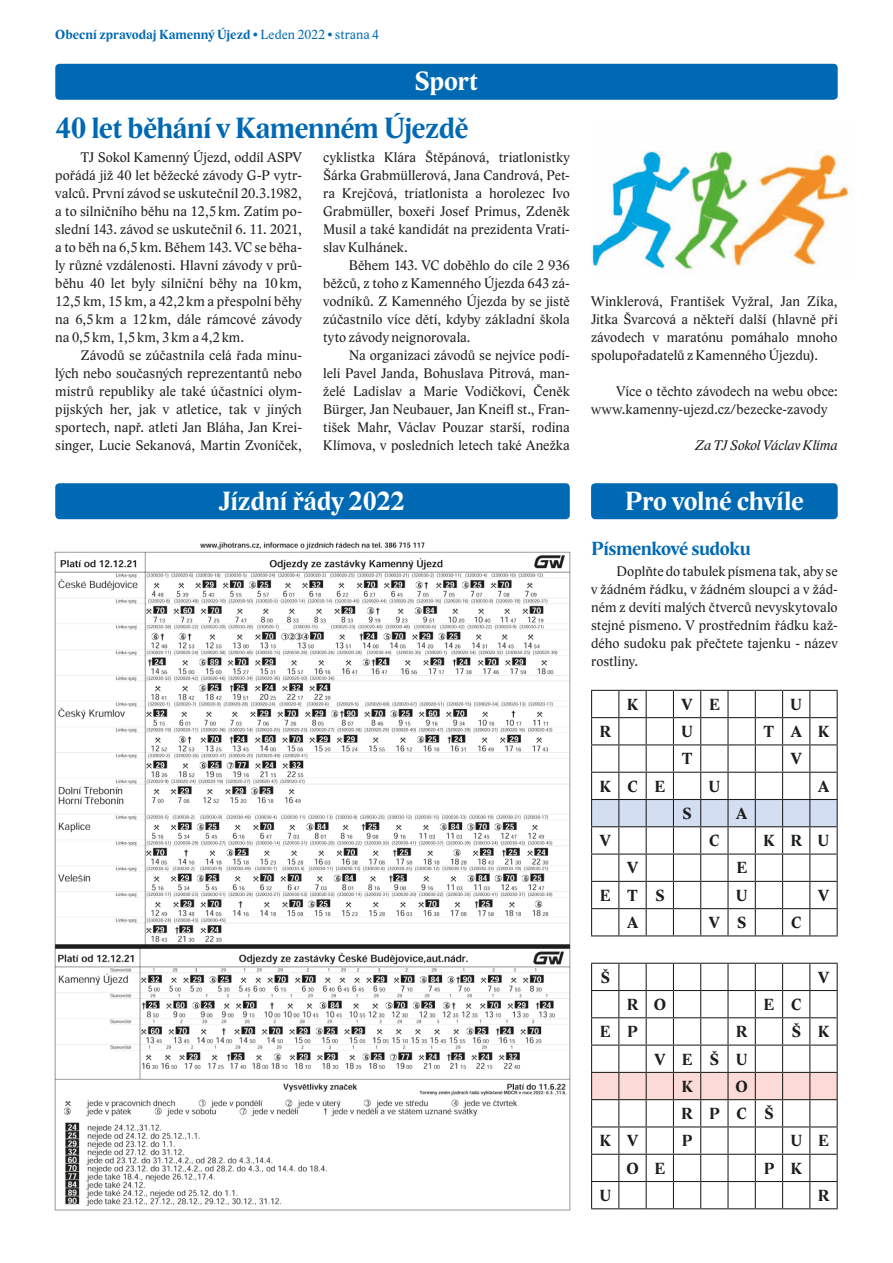
<style>
.page{position:relative;width:893px;height:1263px;background:#fff}
.page>*{position:absolute;margin:0;border:0;box-sizing:border-box;transform-origin:0 0}
.t1{font:700 30px "Lido STF";letter-spacing:-.02em;color:#0069b4}
.t2{font:700 27px "Lido STF";letter-spacing:-.01em;color:#fff}
.t3{font:700 19.5px "Lido STF";letter-spacing:-.02em;color:#0069b4}
.t4{font:700 16.5px/27.3px "Lido STF";letter-spacing:1.005em;color:#1d1d1b}
.t5{font:14.25px/18px "Lido STF";letter-spacing:.005em;color:#1d1d1b;text-align:justify}
.t6{font:italic 14.25px "Lido STF";letter-spacing:-.005em;color:#1d1d1b}
.t7{font:700 13.5px "Lido STF";letter-spacing:.005em;color:#0069b4}
.s1{font-weight:400}
</style>
<div class="page">
<div style="left:591px;top:483px;width:247px;height:36px;background:#0069b4;border-radius:4px"></div>
<div style="left:55px;top:483px;width:515px;height:36px;background:#0069b4;border-radius:4px"></div>
<div style="left:55px;top:64px;width:783px;height:36px;background:#0069b4;border-radius:4px"></div>
<svg style="left:591px;top:690px;width:247px;height:246px"></svg>
<svg style="left:591px;top:963px;width:247px;height:246px"></svg>
<img style="left:591px;top:151px;width:259px;height:121px">
<img style="left:54px;top:542px;width:517px;height:669px">
<p class="t7" style="left:55px;top:27px;width:325px">Obecní zpravodaj Kamenný Újezd <span class="s1">• Leden 2022 • strana 4</span></p>
<h2 class="t2" style="left:414px;top:67px;width:66px">Sport</h2>
<h1 class="t1" style="left:55px;top:112px;width:414px">40 let běhání v Kamenném Újezdě</h1>
<p class="t5" style="left:55px;top:148px;width:248px;text-indent:26px">TJ Sokol Kamenný Újezd, oddíl ASPV pořádá již 40 let běžecké závody G-P vytr&shy;valců. První závod se uskutečnil 20.3.1982, a to silničního běhu na 12,5km. Zatím po&shy;slední 143. závod se uskutečnil 6. 11. 2021, a to běh na 6,5km. Během 143. VC se běha&shy;ly různé vzdálenosti. Hlavní závody v prů&shy;běhu 40 let byly silniční běhy na 10km, 12,5km, 15km, a 42,2km a přespolní běhy na 6,5km a 12km, dále rámcové závody na 0,5km, 1,5km, 3km a 4,2km.</p>
<p class="t5" style="left:55px;top:346px;width:248px;text-indent:26px">Závodů se zúčastnila celá řada minu&shy;lých nebo současných reprezentantů nebo mistrů republiky ale také účastníci olym&shy;pijských her, jak v atletice, tak v jiných sportech, např. atleti Jan Bláha, Jan Krei&shy;singer, Lucie Sekanová, Martin Zvoníček,</p>
<p class="t5" style="left:323px;top:148px;width:248px">cyklistka Klára Štěpánová, triatlonistky Šárka Grabmüllerová, Jana Candrová, Pet&shy;ra Krejčová, triatlonista a horolezec Ivo Grabmüller, boxeři Josef Primus, Zdeněk Musil a také kandidát na prezidenta Vrati&shy;slav Kulhánek.</p>
<p class="t5" style="left:323px;top:256px;width:248px;text-indent:26px">Během 143. VC doběhlo do cíle 2 936 běžců, z toho z Kamenného Újezda 643 zá&shy;vodníků. Z Kamenného Újezda by se jistě zúčastnilo více dětí, kdyby základní škola tyto závody neignorovala.</p>
<p class="t5" style="left:323px;top:346px;width:248px;text-indent:26px">Na organizaci závodů se nejvíce podí&shy;leli Pavel Janda, Bohuslava Pitrová, man&shy;želé Ladislav a Marie Vodičkovi, Čeněk Bürger, Jan Neubauer, Jan Kneifl st., Fran&shy;tišek Mahr, Václav Pouzar starší, rodina Klímova, v posledních letech také Anežka</p>
<p class="t5" style="left:591px;top:292px;width:248px">Winklerová, František Vyžral, Jan Zíka, Jitka Švarcová a někteří další (hlavně při závodech v maratónu pomáhalo mnoho spolupořadatelů z Kamenného Újezdu).</p>
<p class="t5" style="left:591px;top:382px;width:248px;text-indent:26px">Více o těchto závodech na webu obce: www.kamenny-ujezd.cz/bezecke-zavody</p>
<p class="t6" style="left:695px;top:438px;width:144px">Za TJ Sokol Václav Klíma</p>
<h2 class="t2" style="left:219px;top:486px;width:187px">Jízdní řády 2022</h2>
<h2 class="t2" style="left:625px;top:486px;width:180px">Pro volné chvíle</h2>
<h3 class="t3" style="left:591px;top:538px;width:161px">Písmenkové sudoku</h3>
<p class="t5" style="left:591px;top:562px;width:248px;text-indent:26px">Doplňte do tabulek písmena tak, aby se v žádném řádku, v žádném sloupci a v žád&shy;ném z devíti malých čtverců nevyskytovalo stejné písmeno. V prostředním řádku kaž&shy;dého sudoku pak přečtete tajenku - název rostliny.</p>
<p class="t4" style="left:627px;top:691px;width:13px">K</p>
<p class="t4" style="left:682px;top:691px;width:40px">V E</p>
<p class="t4" style="left:790px;top:691px;width:13px">U</p>
<p class="t4" style="left:599px;top:718px;width:13px">R</p>
<p class="t4" style="left:681px;top:718px;width:13px">U</p>
<p class="t4" style="left:764px;top:718px;width:67px">TAK</p>
<p class="t4" style="left:682px;top:745px;width:12px">T</p>
<p class="t4" style="left:791px;top:745px;width:13px">V</p>
<p class="t4" style="left:599px;top:773px;width:67px">KCE</p>
<p class="t4" style="left:708px;top:773px;width:13px">U</p>
<p class="t4" style="left:818px;top:773px;width:13px">A</p>
<p class="t4" style="left:682px;top:800px;width:11px">S</p>
<p class="t4" style="left:736px;top:800px;width:13px">A</p>
<p class="t4" style="left:600px;top:827px;width:13px">V</p>
<p class="t4" style="left:709px;top:827px;width:12px">C</p>
<p class="t4" style="left:763px;top:827px;width:68px">KRU</p>
<p class="t4" style="left:627px;top:855px;width:13px">V</p>
<p class="t4" style="left:736px;top:855px;width:12px">E</p>
<p class="t4" style="left:600px;top:882px;width:66px">ETS</p>
<p class="t4" style="left:736px;top:882px;width:13px">U</p>
<p class="t4" style="left:818px;top:882px;width:13px">V</p>
<p class="t4" style="left:627px;top:909px;width:13px">A</p>
<p class="t4" style="left:709px;top:909px;width:39px">V S</p>
<p class="t4" style="left:791px;top:909px;width:12px">C</p>
<p class="t4" style="left:600px;top:964px;width:11px">Š</p>
<p class="t4" style="left:818px;top:964px;width:13px">V</p>
<p class="t4" style="left:627px;top:991px;width:41px">R O</p>
<p class="t4" style="left:764px;top:991px;width:39px">E C</p>
<p class="t4" style="left:600px;top:1018px;width:39px">E P</p>
<p class="t4" style="left:736px;top:1018px;width:13px">R</p>
<p class="t4" style="left:791px;top:1018px;width:39px">Š K</p>
<p class="t4" style="left:681px;top:1046px;width:68px;text-indent:-27px">VEŠU<br>K</p>
<p class="t4" style="left:681px;top:1073px;width:94px;text-indent:54px">O<br>RPCŠ</p>
<p class="t4" style="left:599px;top:1127px;width:40px">K V</p>
<p class="t4" style="left:682px;top:1127px;width:12px">P</p>
<p class="t4" style="left:790px;top:1127px;width:40px">U E</p>
<p class="t4" style="left:626px;top:1155px;width:40px">O E</p>
<p class="t4" style="left:764px;top:1155px;width:40px">P K</p>
<p class="t4" style="left:599px;top:1182px;width:13px">U</p>
<p class="t4" style="left:818px;top:1182px;width:13px">R</p>
</div>
